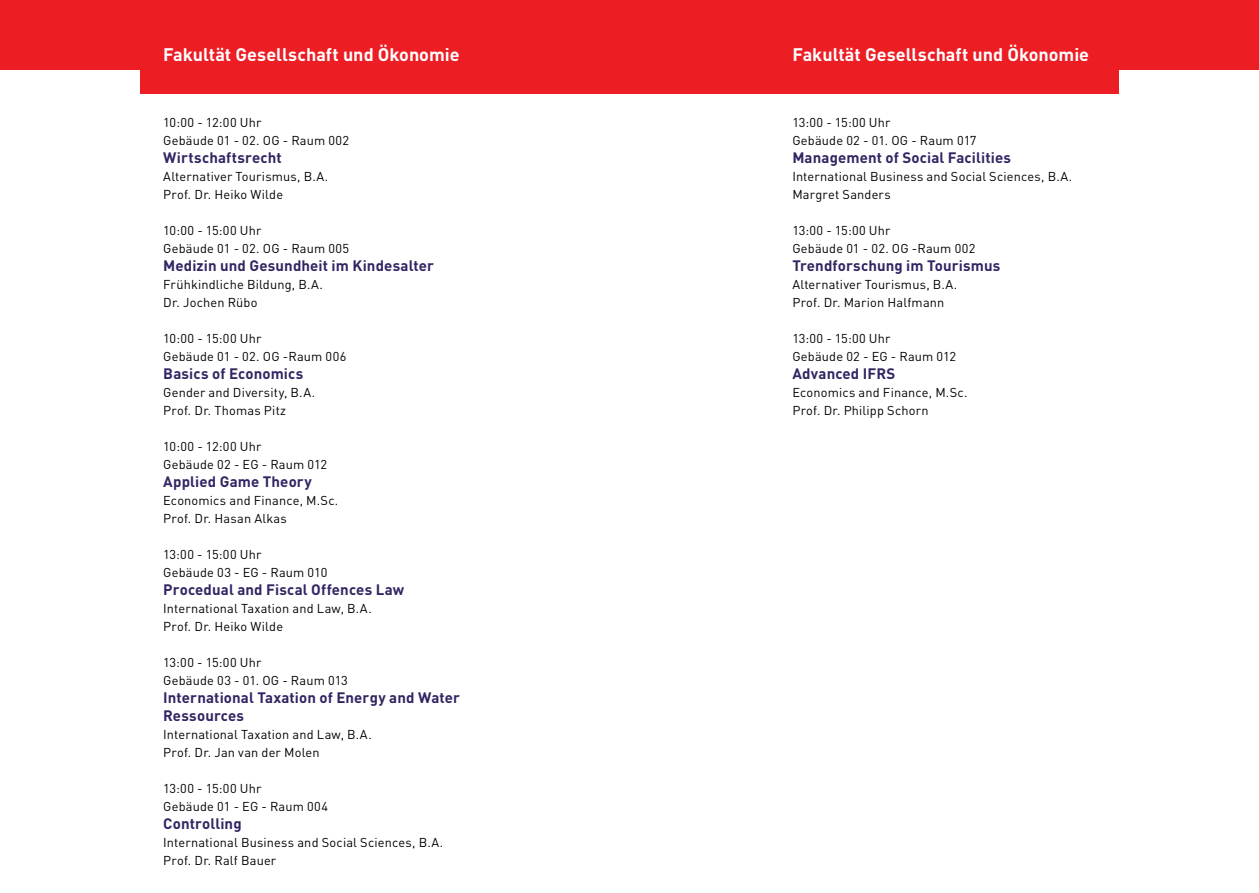
<style>
.page{position:relative;width:1259px;height:893px;background:#fff}
.page>*{position:absolute;margin:0;border:0;box-sizing:border-box;transform-origin:0 0}
.t1{font:700 18px "DINOT";color:#fff}
.t2{font:700 15px/18px "DINOT";letter-spacing:.01em;color:#332562}
.t3{font:12.75px/18px "DINOT";letter-spacing:.015em;color:#000}
</style>
<div class="page">
<div style="left:0;top:0;width:1259px;height:94px;background:#ed1d24"></div>
<div style="left:0;top:71px;width:140px;height:33px;background:#fff"></div>
<div style="left:1119px;top:71px;width:140px;height:33px;background:#fff"></div>
<h1 class="t1" style="left:163px;top:42px;width:298px">Fakultät Gesellschaft und Ökonomie</h1>
<h1 class="t1" style="left:792px;top:42px;width:298px">Fakultät Gesellschaft und Ökonomie</h1>
<p class="t3" style="left:163px;top:113px;width:187px">10:00 - 12:00 Uhr<br>Gebäude 01 - 02. OG - Raum 002</p>
<p class="t2" style="left:163px;top:148px;width:120px">Wirtschaftsrecht</p>
<p class="t3" style="left:163px;top:167px;width:166px">Alternativer Tourismus, B.A.<br>Prof. Dr. Heiko Wilde</p>
<p class="t3" style="left:163px;top:221px;width:187px">10:00 - 15:00 Uhr<br>Gebäude 01 - 02. OG - Raum 005</p>
<p class="t2" style="left:163px;top:256px;width:272px">Medizin und Gesundheit im Kindesalter</p>
<p class="t3" style="left:163px;top:275px;width:161px">Frühkindliche Bildung, B.A.<br>Dr. Jochen Rübo</p>
<p class="t3" style="left:163px;top:329px;width:185px">10:00 - 15:00 Uhr<br>Gebäude 01 - 02. OG -Raum 006</p>
<p class="t2" style="left:163px;top:364px;width:142px">Basics of Economics</p>
<p class="t3" style="left:163px;top:383px;width:153px">Gender and Diversity, B.A.<br>Prof. Dr. Thomas Pitz</p>
<p class="t3" style="left:163px;top:437px;width:165px">10:00 - 12:00 Uhr<br>Gebäude 02 - EG - Raum 012</p>
<p class="t2" style="left:163px;top:472px;width:150px">Applied Game Theory</p>
<p class="t3" style="left:163px;top:491px;width:177px">Economics and Finance, M.Sc.<br>Prof. Dr. Hasan Alkas</p>
<p class="t3" style="left:163px;top:545px;width:166px">13:00 - 15:00 Uhr<br>Gebäude 03 - EG - Raum 010</p>
<p class="t2" style="left:163px;top:580px;width:242px">Procedual and Fiscal Offences Law</p>
<p class="t3" style="left:163px;top:599px;width:210px">International Taxation and Law, B.A.<br>Prof. Dr. Heiko Wilde</p>
<p class="t3" style="left:163px;top:653px;width:186px">13:00 - 15:00 Uhr<br>Gebäude 03 - 01. OG - Raum 013</p>
<p class="t2" style="left:163px;top:688px;width:298px">International Taxation of Energy and Water<br>Ressources</p>
<p class="t3" style="left:163px;top:725px;width:210px">International Taxation and Law, B.A.<br>Prof. Dr. Jan van der Molen</p>
<p class="t3" style="left:163px;top:779px;width:166px">13:00 - 15:00 Uhr<br>Gebäude 01 - EG - Raum 004</p>
<p class="t2" style="left:163px;top:814px;width:80px">Controlling</p>
<p class="t3" style="left:163px;top:833px;width:281px">International Business and Social Sciences, B.A.<br>Prof. Dr. Ralf Bauer</p>
<p class="t3" style="left:792px;top:113px;width:186px">13:00 - 15:00 Uhr<br>Gebäude 02 - 01. OG - Raum 017</p>
<p class="t2" style="left:792px;top:148px;width:220px">Management of Social Facilities</p>
<p class="t3" style="left:792px;top:167px;width:281px">International Business and Social Sciences, B.A.<br>Margret Sanders</p>
<p class="t3" style="left:792px;top:221px;width:185px">13:00 - 15:00 Uhr<br>Gebäude 01 - 02. OG -Raum 002</p>
<p class="t2" style="left:792px;top:256px;width:209px">Trendforschung im Tourismus</p>
<p class="t3" style="left:792px;top:275px;width:166px">Alternativer Tourismus, B.A.<br>Prof. Dr. Marion Halfmann</p>
<p class="t3" style="left:792px;top:329px;width:165px">13:00 - 15:00 Uhr<br>Gebäude 02 - EG - Raum 012</p>
<p class="t2" style="left:792px;top:364px;width:105px">Advanced IFRS</p>
<p class="t3" style="left:792px;top:383px;width:177px">Economics and Finance, M.Sc.<br>Prof. Dr. Philipp Schorn</p>
</div>
